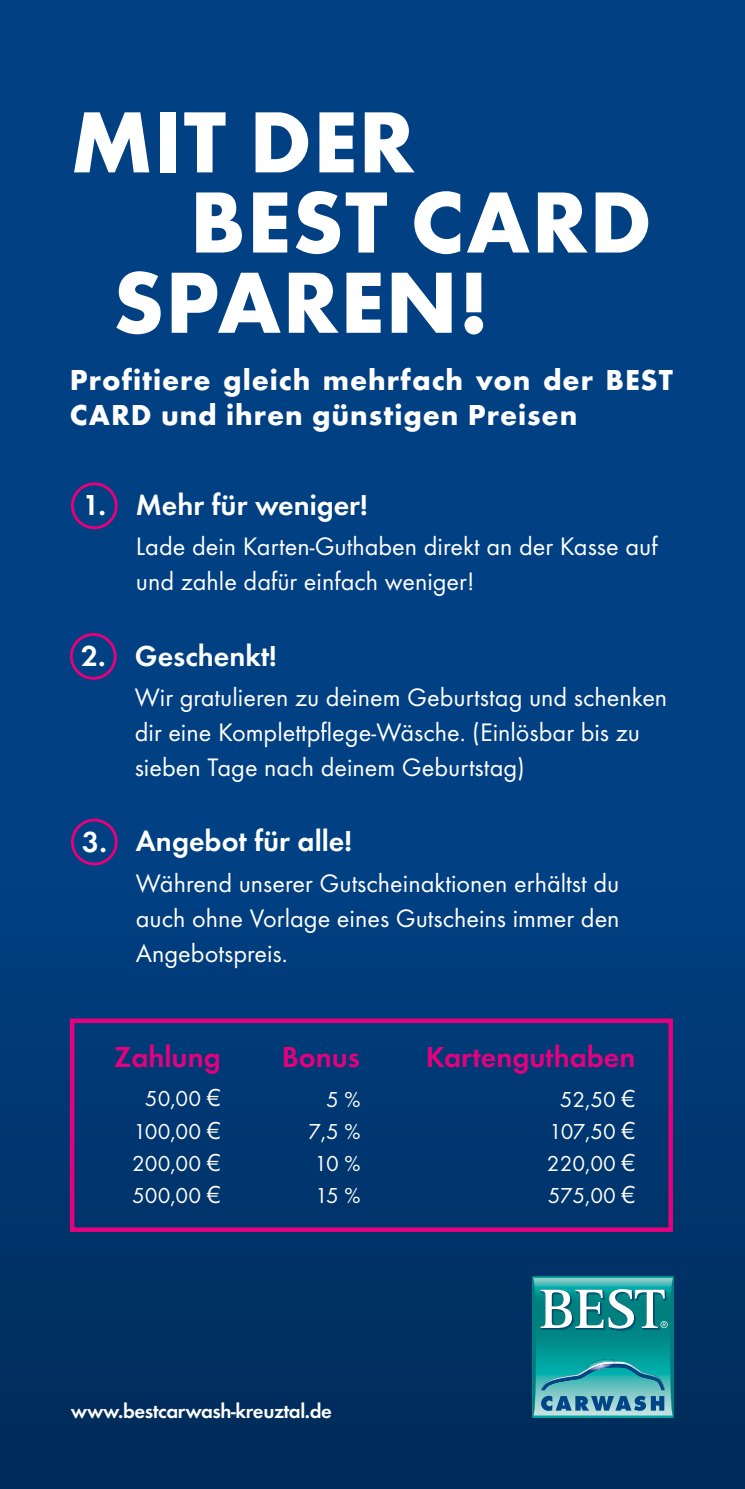
<style>
.page{position:relative;width:745px;height:1489px;background:#fff}
.page>*{position:absolute;margin:0;border:0;box-sizing:border-box;transform-origin:0 0}
.t1{font:700 90px/160.2px "Futura TOT";letter-spacing:.015em;color:#fff}
.t2{font:700 30px/35px "Futura TOT";letter-spacing:.03em;color:#fff}
.t3{font:600 30px "Futura TOT";color:#fff}
.t4{font:600 30px "Futura TOT";color:#e6007d}
.t5{font:26.25px/35px "Futura TOT";color:#fff}
.t6{font:22.5px/32px "Futura TOT";color:#fff;text-align:center}
.t7{font:600 20.75px "Futura TOT";letter-spacing:-.02em;color:#fff}
.s1{font-family:"Futura LT"}
</style>
<div class="page">
<div style="left:0;top:0;width:744px;height:1488px;background:#004083"></div>
<div style="left:0;top:870px;width:744px;height:618px;background:linear-gradient(to bottom,#004083,#002b58)"></div>
<div style="left:71px;top:482px;width:47px;height:47px;border:3px solid #e6007d;border-radius:50%"></div>
<div style="left:70px;top:633px;width:47px;height:46px;border:3px solid #e6007d;border-radius:50%"></div>
<div style="left:71px;top:818px;width:47px;height:47px;border:3px solid #e6007d;border-radius:50%"></div>
<div style="left:70px;top:1018px;width:602px;height:213px;border:5px solid #e6007d"></div>
<svg style="left:531px;top:1276px;width:142px;height:141px;background:#39a1a6"></svg>
<h1 class="t1" style="left:113px;top:69px;width:377px;text-indent:-42px">MIT DER<br>SPAREN!</h1>
<p class="t2" style="left:70px;top:365px;width:604px">Profitiere gleich mehrfach von der BEST<br>CARD und ihren günstigen Preisen</p>
<h1 class="t1" style="left:190px;top:149px;width:463px">BEST CARD</h1>
<p class="t3" style="left:83px;top:492px;width:286px">1. Mehr für weniger!</p>
<p class="t5" style="left:136px;top:531px;width:523px">Lade dein Karten-Guthaben direkt an der Kasse auf und zahle dafür einfach weniger!</p>
<p class="t3" style="left:81px;top:642px;width:197px">2. Geschenkt!</p>
<p class="t5" style="left:135px;top:682px;width:533px">Wir gratulieren zu deinem Geburtstag und schenken dir eine Komplettpflege-Wäsche. (Einlösbar bis zu sieben Tage nach deinem Geburtstag)</p>
<p class="t3" style="left:82px;top:828px;width:271px">3. Angebot für alle!</p>
<p class="t5" style="left:136px;top:867px;width:485px;text-align:justify">Während unserer Gutscheinaktionen erhältst du auch ohne Vorlage eines Gutscheins immer den Angebotspreis.</p>
<p class="t4" style="left:114px;top:1044px;width:108px">Zahlung</p>
<p class="t4" style="left:281px;top:1044px;width:80px">Bonus</p>
<p class="t4" style="left:425px;top:1044px;width:211px">Kartenguthaben</p>
<p class="t6" style="left:132px;top:1084px;width:90px">50,00 <span class="s1">€<br></span>100,00 <span class="s1">€<br></span>200,00 <span class="s1">€<br></span>500,00 <span class="s1">€</span></p>
<p class="t6" style="left:308px;top:1084px;width:54px;text-align:right">5 %<br>7,5 %<br>10 %<br>15 %</p>
<p class="t6" style="left:546px;top:1084px;width:90px">52,50 <span class="s1">€<br></span>107,50 <span class="s1">€<br></span>220,00 <span class="s1">€<br></span>575,00 <span class="s1">€</span></p>
<p class="t7" style="left:71px;top:1402px;width:262px">www.bestcarwash-kreuztal.de</p>
</div>
